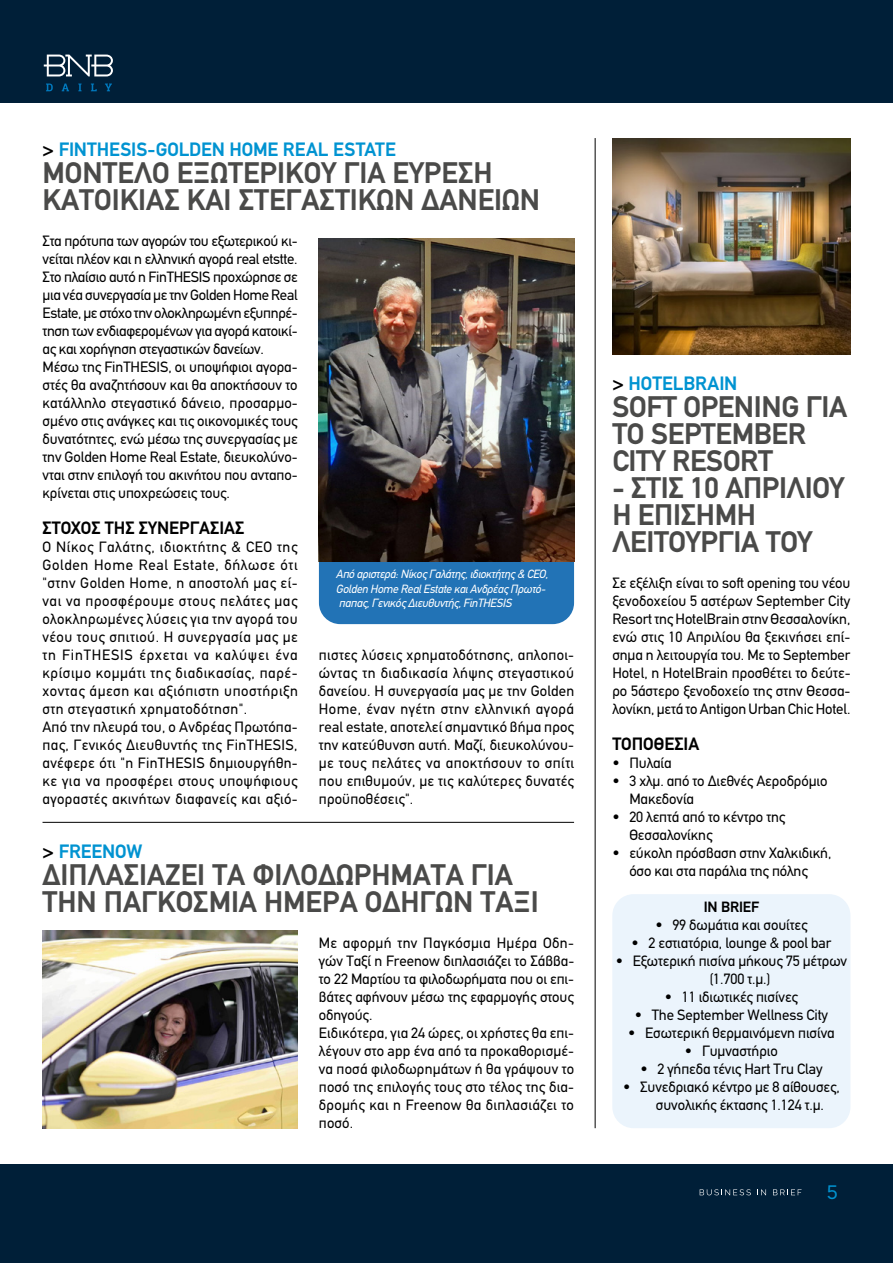
<style>
.page{position:relative;width:893px;height:1263px;background:#fff}
.page>*{position:absolute;margin:0;border:0;box-sizing:border-box;transform-origin:0 0}
.t1{font:700 30px/27px "PF Din Text";color:#4a4a49}
.t2{font:700 19.5px "PF Din Text";color:#0093d1}
.t3{font:19.5px "CF Asty Std";color:#0093d1}
.t4{font:700 18px "PF Din Text";color:#000}
.t5{font:15px/18px "PF Din Text";letter-spacing:-.005em;color:#000}
.t6{font:15px/18px "PF Din Text";letter-spacing:.03em;color:#000}
.t7{font:700 15px "PF Din Text";letter-spacing:-.005em;color:#000}
.t8{font:italic 12px/14.4px "PF Din Text";letter-spacing:-.02em;color:#fff}
.s1{color:#000}
</style>
<div class="page">
<div style="left:0;top:0;width:893px;height:102px;background:#001f38"></div>
<svg style="left:46px;top:84px;width:7px;height:7px"></svg>
<svg style="left:62px;top:84px;width:7px;height:7px"></svg>
<svg style="left:78px;top:84px;width:4px;height:7px"></svg>
<svg style="left:91px;top:84px;width:6px;height:7px"></svg>
<svg style="left:105px;top:84px;width:7px;height:7px"></svg>
<svg style="left:44px;top:55px;width:69px;height:21px"></svg>
<div style="left:0;top:1164px;width:893px;height:99px;background:#001f38"></div>
<svg style="left:700px;top:1189px;width:51px;height:6px"></svg>
<svg style="left:757px;top:1189px;width:9px;height:6px"></svg>
<svg style="left:773px;top:1189px;width:28px;height:6px"></svg>
<div style="left:612px;top:894px;width:238px;height:234px;background:#ebf4fc;border-radius:21px"></div>
<hr style="left:43px;top:822px;width:531px;height:1px;background:#000">
<hr style="left:595px;top:138px;width:1px;height:990px;background:#000">
<div style="left:319px;top:256px;width:255px;height:368px;background:#2273b6;border-radius:21px"></div>
<img style="left:319px;top:238px;width:255px;height:323px">
<img style="left:612px;top:138px;width:238px;height:216px">
<img style="left:43px;top:930px;width:255px;height:198px">
<h2 class="t2" style="left:43px;top:138px;width:355px"><span class="s1">&gt;</span> FINTHESIS-GOLDEN HOME REAL ESTATE</h2>
<h1 class="t1" style="left:43px;top:159px;width:499px">ΜΟΝΤΈΛΟ ΕΞΩΤΕΡΙΚΟΎ ΓΙΑ ΕΎΡΕΣΗ<br>ΚΑΤΟΙΚΊΑΣ ΚΑΙ ΣΤΕΓΑΣΤΙΚΏΝ ΔΑΝΕΊΩΝ</h1>
<p class="t5" style="left:43px;top:232px;width:257px">Στα πρότυπα των αγορών του εξωτερικού κι&shy;νείται πλέον και η ελληνική αγορά real etstte.<br>Στο πλαίσιο αυτό η FinTHESIS προχώρησε σε μια νέα συνεργασία με την Golden Home Real Estate, με στόχο την ολοκληρωμένη εξυπηρέ&shy;τηση των ενδιαφερομένων για αγορά κατοικί&shy;ας και χορήγηση στεγαστικών δανείων.<br>Μέσω της FinTHESIS, οι υποψήφιοι αγορα&shy;στές θα αναζητήσουν και θα αποκτήσουν το κατάλληλο στεγαστικό δάνειο, προσαρμο&shy;σμένο στις ανάγκες και τις οικονομικές τους δυνατότητες, ενώ μέσω της συνεργασίας με την Golden Home Real Estate, διευκολύνο&shy;νται στην επιλογή του ακινήτου που ανταπο&shy;κρίνεται στις υποχρεώσεις τους.</p>
<p class="t4" style="left:43px;top:517px;width:203px">ΣΤΟΧΟΣ ΤΗΣ ΣΥΝΕΡΓΑΣΙΑΣ</p>
<p class="t6" style="left:43px;top:538px;width:257px">Ο Νίκος Γαλάτης, ιδιοκτήτης &amp; CEO της Golden Home Real Estate, δήλωσε ότι "στην Golden Home, η αποστολή μας εί&shy;ναι να προσφέρουμε στους πελάτες μας ολοκληρωμένες λύσεις για την αγορά του νέου τους σπιτιού. Η συνεργασία μας με τη FinTHESIS έρχεται να καλύψει ένα κρίσιμο κομμάτι της διαδικασίας, παρέ&shy;χοντας άμεση και αξιόπιστη υποστήριξη στη στεγαστική χρηματοδότηση".<br>Από την πλευρά του, ο Ανδρέας Πρωτόπα&shy;πας, Γενικός Διευθυντής της FinTHESIS, ανέφερε ότι "η FinTHESIS δημιουργήθη&shy;κε για να προσφέρει στους υποψήφιους αγοραστές ακινήτων διαφανείς και αξιό-</p>
<p class="t8" style="left:336px;top:567px;width:214px">Από αριστερά: Νίκος Γαλάτης, ιδιοκτήτης &amp; CEO,<br>Golden Home Real Estate και Ανδρέας Πρωτό&shy;παπας, Γενικός Διευθυντής, FinTHESIS</p>
<p class="t5" style="left:319px;top:646px;width:257px;text-align:justify">πιστες λύσεις χρηματοδότησης, απλοποι&shy;ώντας τη διαδικασία λήψης στεγαστικού δανείου. Η συνεργασία μας με την Golden Home, έναν ηγέτη στην ελληνική αγορά real estate, αποτελεί σημαντικό βήμα προς την κατεύθυνση αυτή. Μαζί, διευκολύνου&shy;με τους πελάτες να αποκτήσουν το σπίτι που επιθυμούν, με τις καλύτερες δυνατές προϋποθέσεις".</p>
<h2 class="t2" style="left:43px;top:840px;width:101px"><span class="s1">&gt;</span> FREENOW</h2>
<h1 class="t1" style="left:43px;top:861px;width:493px">ΔΙΠΛΑΣΙΆΖΕΙ ΤΑ ΦΙΛΟΔΩΡΉΜΑΤΑ ΓΙΑ<br>ΤΗΝ ΠΑΓΚΌΣΜΙΑ ΗΜΈΡΑ ΟΔΗΓΏΝ ΤΑΞΊ</h1>
<p class="t5" style="left:319px;top:934px;width:257px">Με αφορμή την Παγκόσμια Ημέρα Οδη&shy;γών Ταξί η Freenow διπλασιάζει το Σάββα&shy;το 22 Μαρτίου τα φιλοδωρήματα που οι επι&shy;βάτες αφήνουν μέσω της εφαρμογής στους οδηγούς.<br>Ειδικότερα, για 24 ώρες, οι χρήστες θα επι&shy;λέγουν στο app ένα από τα προκαθορισμέ&shy;να ποσά φιλοδωρημάτων ή θα γράψουν το ποσό της επιλογής τους στο τέλος της δια&shy;δρομής και η Freenow θα διπλασιάζει το ποσό.</p>
<h2 class="t2" style="left:612px;top:372px;width:127px"><span class="s1">&gt;</span> HOTELBRAIN</h2>
<h1 class="t1" style="left:612px;top:393px;width:236px">SOFT OPENING ΓΙΑ<br>ΤΟ SEPTEMBER<br>CITY RESORT</h1>
<h1 class="t1" style="left:612px;top:474px;width:234px">- ΣΤΙΣ 10 ΑΠΡΙΛΊΟΥ<br>Η ΕΠΊΣΗΜΗ<br>ΛΕΙΤΟΥΡΓΊΑ ΤΟΥ</h1>
<p class="t5" style="left:612px;top:574px;width:240px;text-align:justify">Σε εξέλιξη είναι το soft opening του νέου ξενοδοχείου 5 αστέρων September City Resort της HotelBrain στην Θεσσαλονίκη, ενώ στις 10 Απριλίου θα ξεκινήσει επί&shy;σημα η λειτουργία του. Με το September Hotel, η HotelBrain προσθέτει το δεύτε&shy;ρο 5άστερο ξενοδοχείο της στην Θεσσα&shy;λονίκη, μετά το Antigon Urban Chic Hotel.</p>
<p class="t4" style="left:612px;top:733px;width:88px">ΤΟΠΟΘΕΣΙΑ</p>
<p class="t5" style="left:612px;top:754px;width:61px">• Πυλαία</p>
<p class="t5" style="left:629px;top:772px;width:200px;text-indent:-17px">• 3 χλμ. από το Διεθνές Αεροδρόμιο<br>Μακεδονία</p>
<p class="t5" style="left:629px;top:808px;width:157px;text-indent:-17px">• 20 λεπτά από το κέντρο της<br>Θεσσαλονίκης</p>
<p class="t5" style="left:612px;top:844px;width:221px;text-align:center">• εύκολη πρόσβαση στην Χαλκιδική, όσο και στα παράλια της πόλης</p>
<p class="t7" style="left:704px;top:898px;width:57px">IN BRIEF</p>
<p class="t5" style="left:655px;top:916px;width:154px">• 99 δωμάτια και σουίτες</p>
<p class="t5" style="left:631px;top:934px;width:201px">• 2 εστιατόρια, lounge &amp; pool bar</p>
<p class="t5" style="left:709px;top:952px;width:139px;text-indent:-94px">• Εξωτερική πισίνα μήκους 75 μέτρων (1.700 τ.μ.)</p>
<p class="t5" style="left:665px;top:988px;width:135px">• 11 ιδιωτικές πισίνες</p>
<p class="t5" style="left:635px;top:1006px;width:195px">• The September Wellness City</p>
<p class="t5" style="left:628px;top:1024px;width:208px">• Εσωτερική θερμαινόμενη πισίνα</p>
<p class="t5" style="left:685px;top:1042px;width:94px">• Γυμναστήριο</p>
<p class="t5" style="left:640px;top:1060px;width:184px">• 2 γήπεδα τένις Hart Tru Clay</p>
<p class="t5" style="left:656px;top:1078px;width:185px;text-indent:-33px">• Συνεδριακό κέντρο με 8 αίθουσες, συνολικής έκτασης 1.124 τ.μ.</p>
<h2 class="t3" style="left:827px;top:1181px;width:13px">5</h2>
</div>
